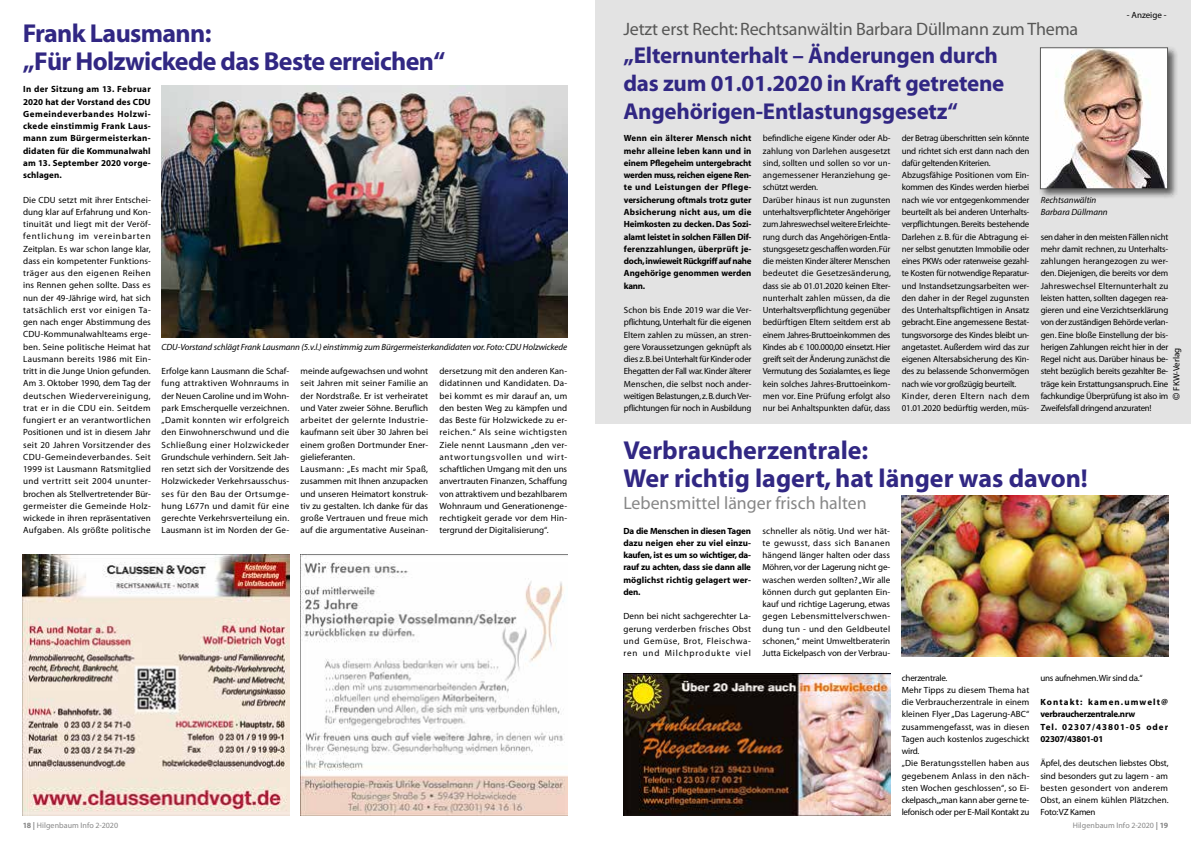
<style>
.page{position:relative;width:1191px;height:842px;background:#fff}
.page>*{position:absolute;margin:0;border:0;box-sizing:border-box;transform-origin:0 0}
.t1{font:700 26px/28px "Myriad";color:#312783}
.t2{font:700 26px/28px "Myriad";letter-spacing:-.02em;color:#312783}
.t3{font:700 23px/28px "Myriad";letter-spacing:-.01em;color:#312783}
.t4{font:18px "Myriad";letter-spacing:-.01em;color:#575756}
.t5{font:18px "Myriad";color:#878787}
.t6{font:9px/12.2px "Myriad";letter-spacing:-.01em;color:#000;text-align:justify}
.t7{font:700 9px/12.2px "Myriad";color:#000;text-align:justify}
.t8{font:9px/12.2px "Myriad";letter-spacing:.01em;color:#000}
.t9{font:italic 9px "Myriad";letter-spacing:-.01em;color:#000}
.t10{font:italic 9px/12.2px "Myriad Pro";color:#000}
.t11{font:9px "Myriad Pro";color:#000}
.t12{font:8px "Myriad";letter-spacing:.005em;color:#878787}
.s1{font-family:"Minion Pro"}
.s2{font-family:"Helvetica Neue"}
.s3{font-weight:700}
</style>
<div class="page">
<img style="left:162px;top:86px;width:405px;height:251px">
<img style="left:23px;top:554px;width:266px;height:261px">
<img style="left:300px;top:554px;width:267px;height:261px">
<img style="left:901px;top:495px;width:267px;height:161px">
<div style="left:595px;top:0;width:596px;height:423px;background:#e3e3e3"></div>
<div style="left:1038px;top:46px;width:140px;height:153px;background:#000;opacity:.6"></div>
<img style="left:1042px;top:50px;width:123px;height:137px">
<div style="left:1040px;top:48px;width:127px;height:141px;border:1px solid #575756"></div>
<img style="left:624px;top:673px;width:266px;height:142px">
<h1 class="t2" style="left:23px;top:20px;width:424px">Frank Lausmann:<br>„Für Holzwickede das Beste erreichen“</h1>
<p class="t7" style="left:23px;top:84px;width:129px">In der Sitzung am 13. Februar 2020 hat der Vorstand des CDU Gemeindeverbandes Holzwi&shy;ckede einstimmig Frank Laus&shy;mann zum Bürgermeisterkan&shy;didaten für die Kommunalwahl am 13. September 2020 vorge&shy;schlagen.</p>
<p class="t6" style="left:23px;top:194px;width:129px">Die CDU setzt mit ihrer Entschei&shy;dung klar auf Erfahrung und Kon&shy;tinuität und liegt mit der Veröf&shy;fentlichung im vereinbarten Zeitplan. Es war schon lange klar, dass ein kompetenter Funktions&shy;träger aus den eigenen Reihen ins Rennen gehen sollte. Dass es nun der 49-Jährige wird, hat sich tatsächlich erst vor einigen Ta&shy;gen nach enger Abstimmung des CDU-Kommunalwahlteams erge&shy;ben. Seine politische Heimat hat Lausmann bereits 1986 mit Ein&shy;tritt in die Junge Union gefunden.<br>Am 3. Oktober 1990, dem Tag der deutschen Wiedervereinigung, trat er in die CDU ein. Seitdem fungiert er an verantwortlichen Positionen und ist in diesem Jahr seit 20 Jahren Vorsitzender des CDU-Gemeindeverbandes. Seit 1999 ist Lausmann Ratsmitglied und vertritt seit 2004 ununter&shy;brochen als Stellvertretender Bür&shy;germeister die Gemeinde Holz&shy;wickede in ihren repräsentativen Aufgaben. Als größte politische</p>
<p class="t9" style="left:162px;top:342px;width:407px">CDU-Vorstand schlägt Frank Lausmann (5.v.l.) einstimmig zum Bürgermeisterkandidaten vor. Foto: CDU Holzwickede</p>
<p class="t6" style="left:162px;top:365px;width:129px">Erfolge kann Lausmann die Schaf&shy;fung attraktiven Wohnraums in der Neuen Caroline und im Wohn&shy;park Emscherquelle verzeichnen. „Damit konnten wir erfolgreich den Einwohnerschwund und die Schließung einer Holzwickeder Grundschule verhindern. Seit Jah&shy;ren setzt sich der Vorsitzende des Holzwickeder Verkehrsausschus&shy;ses für den Bau der Ortsumge&shy;hung L677n und damit für eine gerechte Verkehrsverteilung ein.<br>Lausmann ist im Norden der Ge-</p>
<p class="t8" style="left:300px;top:365px;width:129px">meinde aufgewachsen und wohnt seit Jahren mit seiner Familie an der Nordstraße. Er ist verheiratet und Vater zweier Söhne. Beruflich arbeitet der gelernte Industrie&shy;kaufmann seit über 30 Jahren bei einem großen Dortmunder Ener&shy;gielieferanten.<br>Lausmann: „Es macht mir Spaß, zusammen mit Ihnen anzupacken und unseren Heimatort konstruk&shy;tiv zu gestalten. Ich danke für das große Vertrauen und freue mich auf die argumentative Auseinan-</p>
<p class="t6" style="left:439px;top:365px;width:129px">dersetzung mit den anderen Kan&shy;didatinnen und Kandidaten. Da&shy;bei kommt es mir darauf an, um den besten Weg zu kämpfen und das Beste für Holzwickede zu er&shy;reichen.“ Als seine wichtigsten Ziele nennt Lausmann „den ver&shy;antwortungsvollen und wirt&shy;schaftlichen Umgang mit den uns anvertrauten Finanzen, Schaffung von attraktivem und bezahlbarem Wohnraum und Generationenge&shy;rechtigkeit gerade vor dem Hin&shy;tergrund der Digitalisierung“.</p>
<h3 class="t4" style="left:623px;top:20px;width:456px">Jetzt erst Recht: Rechtsanwältin Barbara Düllmann zum Thema</h3>
<h2 class="t3" style="left:623px;top:42px;width:382px">„Elternunterhalt – Änderungen durch das zum 01.01.2020 in Kraft getretene<br>Angehörigen-Entlastungsgesetz“</h2>
<p class="t11" style="left:1126px;top:9px;width:41px">- Anzeige -</p>
<p class="t7" style="left:624px;top:133px;width:129px">Wenn ein älterer Mensch nicht mehr alleine leben kann und in einem Pflegeheim untergebracht werden muss, reichen eigene Ren&shy;te und Leistungen der Pflege&shy;versicherung oftmals trotz guter Absicherung nicht aus, um die Heimkosten zu decken. Das Sozi&shy;alamt leistet in solchen Fällen Dif&shy;ferenzzahlungen, überprüft je&shy;doch, inwieweit Rückgriff auf nahe Angehörige genommen werden kann.</p>
<p class="t6" style="left:624px;top:304px;width:129px">Schon bis Ende 2019 war die Ver&shy;pflichtung, Unterhalt für die eigenen Eltern zahlen zu müssen, an stren&shy;gere Voraussetzungen geknüpft als dies z. B. bei Unterhalt für Kinder oder Ehegatten der Fall war. Kinder älterer Menschen, die selbst noch ander&shy;weitigen Belastungen, z. B. durch Ver&shy;pflichtungen für noch in Ausbildung</p>
<p class="t6" style="left:763px;top:133px;width:130px;text-align:left">befindliche eigene Kinder oder Ab&shy;zahlung von Darlehen ausgesetzt sind, sollten und sollen so vor un&shy;angemessener Heranziehung ge&shy;schützt werden.<br>Darüber hinaus ist nun zugunsten unterhaltsverpflichteter Angehöriger zum Jahreswechsel weitere Erleichte&shy;rung durch das Angehörigen-Entla&shy;stungsgesetz geschaffen worden.Für die meisten Kinder älterer Menschen bedeutet die Gesetzesänderung, dass sie ab 01.01.2020 keinen Elter&shy;nunterhalt zahlen müssen, da die Unterhaltsverpflichtung gegenüber bedürftigen Eltern seitdem erst ab einem Jahres-Bruttoeinkommen des Kindes ab <span class="s1">€</span> 100.000,00 einsetzt. Hier greift seit der Änderung zunächst die Vermutung des Sozialamtes, es liege kein solches Jahres-Bruttoeinkom&shy;men vor. Eine Prüfung erfolgt also nur bei Anhaltspunkten dafür, dass</p>
<p class="t6" style="left:901px;top:133px;width:129px;text-align:left">der Betrag überschritten sein könnte und richtet sich erst dann nach den dafür geltenden Kriterien.<br>Abzugsfähige Positionen vom Ein&shy;kommen des Kindes werden hierbei nach wie vor entgegenkommender beurteilt als bei anderen Unterhalts&shy;verpflichtungen. Bereits bestehende Darlehen z. B. für die Abtragung ei&shy;ner selbst genutzten Immobilie oder eines PKWs oder ratenweise gezahl&shy;te Kosten für notwendige Reparatur&shy;und Instandsetzungsarbeiten wer&shy;den daher in der Regel zugunsten des Unterhaltspflichtigen in Ansatz gebracht. Eine angemessene Bestat&shy;tungsvorsorge des Kindes bleibt un&shy;angetastet. Außerdem wird das zur eigenen Altersabsicherung des Kin&shy;des zu belassende Schonvermögen nach wie vor großzügig beurteilt.<br>Kinder, deren Eltern nach dem 01.01.2020 bedürftig werden, müs-</p>
<p class="t10" style="left:1040px;top:193px;width:69px">Rechtsanwältin<br>Barbara Düllmann</p>
<p class="t6" style="left:1040px;top:231px;width:129px">sen daher in den meisten Fällen nicht mehr damit rechnen, zu Unterhalts&shy;zahlungen herangezogen zu wer&shy;den. Diejenigen, die bereits vor dem Jahreswechsel Elternunterhalt zu leisten hatten, sollten dagegen rea&shy;gieren und eine Verzichtserklärung von der zuständigen Behörde verlan&shy;gen. Eine bloße Einstellung der bis&shy;herigen Zahlungen reicht hier in der Regel nicht aus. Darüber hinaus be&shy;steht bezüglich bereits gezahlter Be&shy;träge kein Erstattungsanspruch. Eine fachkundige Überprüfung ist also im Zweifelsfall dringend anzuraten!</p>
<p class="t11" style="left:1170px;top:400px;width:54px;rotate:-90deg"><span class="s2">©</span> FKW-Verlag</p>
<h1 class="t1" style="left:623px;top:437px;width:466px">Verbraucherzentrale:<br>Wer richtig lagert, hat länger was davon!</h1>
<h3 class="t5" style="left:623px;top:494px;width:245px">Lebensmittel länger frisch halten</h3>
<p class="t7" style="left:623px;top:525px;width:129px">Da die Menschen in diesen Tagen dazu neigen eher zu viel einzu&shy;kaufen, ist es um so wichtiger, da&shy;rauf zu achten, dass sie dann alle möglichst richtig gelagert wer&shy;den.</p>
<p class="t6" style="left:623px;top:611px;width:129px">Denn bei nicht sachgerechter La&shy;gerung verderben frisches Obst und Gemüse, Brot, Fleischwa&shy;ren und Milchprodukte viel</p>
<p class="t6" style="left:762px;top:525px;width:129px">schneller als nötig. Und wer hät&shy;te gewusst, dass sich Bananen hängend länger halten oder dass Möhren, vor der Lagerung nicht ge&shy;waschen werden sollten? „Wir alle können durch gut geplanten Ein&shy;kauf und richtige Lagerung, etwas gegen Lebensmittelverschwen&shy;dung tun - und den Geldbeutel schonen,“ meint Umweltberaterin Jutta Eickelpasch von der Verbrau-</p>
<p class="t6" style="left:901px;top:672px;width:129px;text-align:left">cherzentrale.<br>Mehr Tipps zu diesem Thema hat die Verbraucherzentrale in einem kleinen Flyer „Das Lagerung-ABC“ zusammengefasst, was in diesen<br>Tagen auch kostenlos zugeschickt wird.<br>„Die Beratungsstellen haben aus gegebenem Anlass in den näch&shy;sten Wochen geschlossen“, so Ei&shy;ckelpasch,„man kann aber gerne te&shy;lefonisch oder per E-Mail Kontakt zu</p>
<p class="t6" style="left:1040px;top:672px;width:104px">uns aufnehmen.Wir sind da.“</p>
<p class="t7" style="left:1040px;top:696px;width:129px;text-align:left">Kontakt: kamen.umwelt@ verbraucherzentrale.nrw<br>Tel. 02307/43801-05 oder<br>02307/43801-01</p>
<p class="t6" style="left:1040px;top:758px;width:130px">Äpfel, des deutschen liebstes Obst, sind besonders gut zu lagern - am besten gesondert von anderem Obst, an einem kühlen Plätzchen.<br>Foto:VZ Kamen</p>
<p class="t12" style="left:23px;top:821px;width:97px"><span class="s3">18 |</span> Hilgenbaum Info 2-2020</p>
<p class="t12" style="left:1072px;top:821px;width:97px">Hilgenbaum Info 2-2020 <span class="s3">| 19</span></p>
</div>
